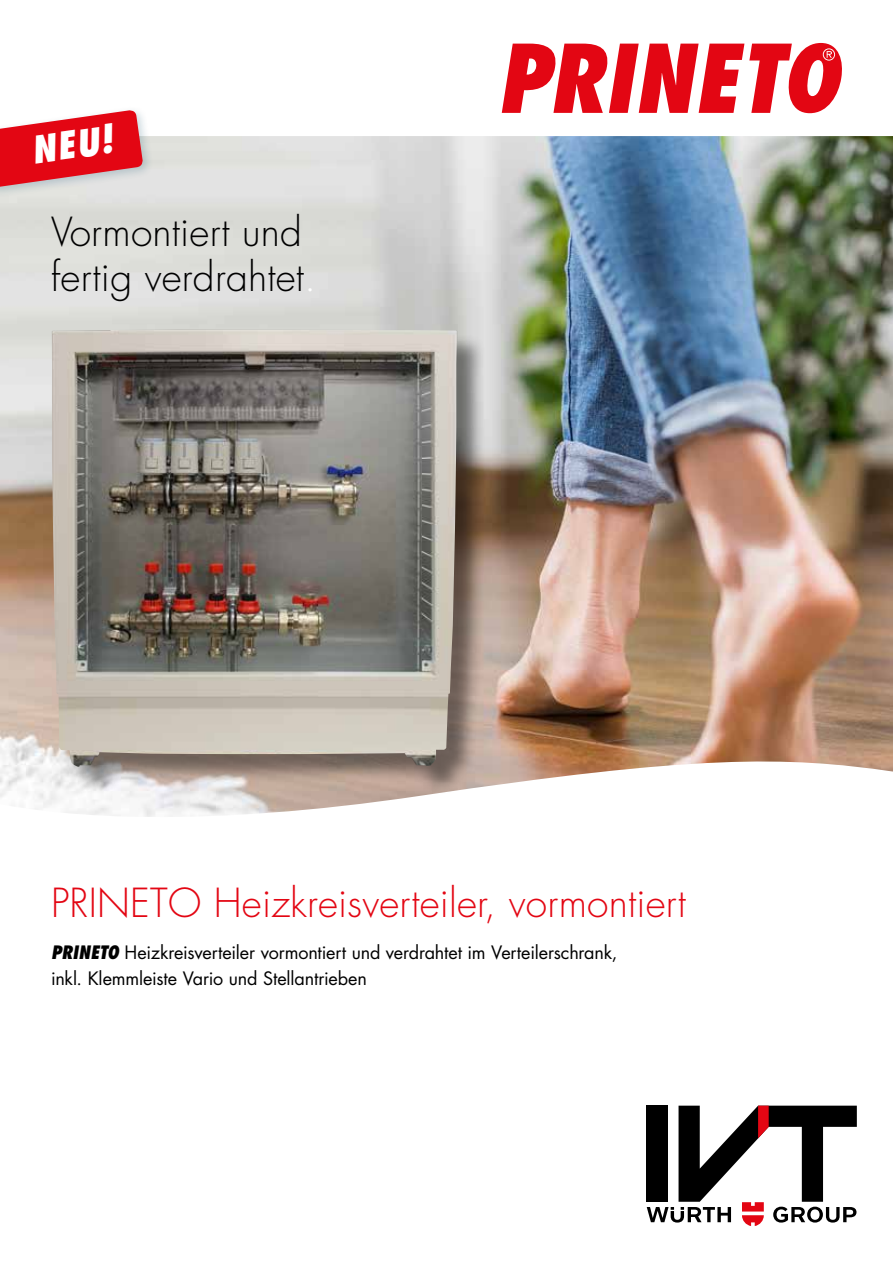
<style>
.page{position:relative;width:893px;height:1263px;background:#fff}
.page>*{position:absolute;margin:0;border:0;box-sizing:border-box;transform-origin:0 0}
.t1{font:300 39px "Futura Std";letter-spacing:.005em;color:#e30613}
.t2{font:300 39px/45px "Futura Std";letter-spacing:.005em;color:#000}
.t3{font:italic 800 condensed 36.9px "Futura Std";color:#fff}
.t4{font:18px/25.5px "Futura Std";letter-spacing:-.01em;color:#000}
.s1{color:#fff}
.s2{font-weight:800;font-style:italic;font-stretch:condensed}
</style>
<div class="page">
<img style="left:0;top:136px;width:893px;height:681px">
<div style="left:0;top:105px;width:154px;height:93px;background:#004662;opacity:.2"></div>
<svg style="left:0;top:109px;width:143px;height:79px;background:#e34750"></svg>
<svg style="left:647px;top:1106px;width:210px;height:120px"></svg>
<svg style="left:502px;top:43px;width:340px;height:70px"></svg>
<img style="left:0;top:248px;width:648px;height:540px">
<h2 class="t3" style="left:28px;top:127px;width:82px;rotate:-8deg">NEU!</h2>
<h1 class="t2" style="left:51px;top:210px;width:267px">Vormontiert und fertig verdrahtet<span class="s1">.</span></h1>
<h1 class="t1" style="left:51px;top:879px;width:636px">PRINETO Heizkreisverteiler, vormontiert</h1>
<p class="t4" style="left:51px;top:940px;width:568px"><span class="s2">PRINETO</span> Heizkreisverteiler vormontiert und verdrahtet im Verteilerschrank, inkl. Klemmleiste Vario und Stellantrieben</p>
</div>
